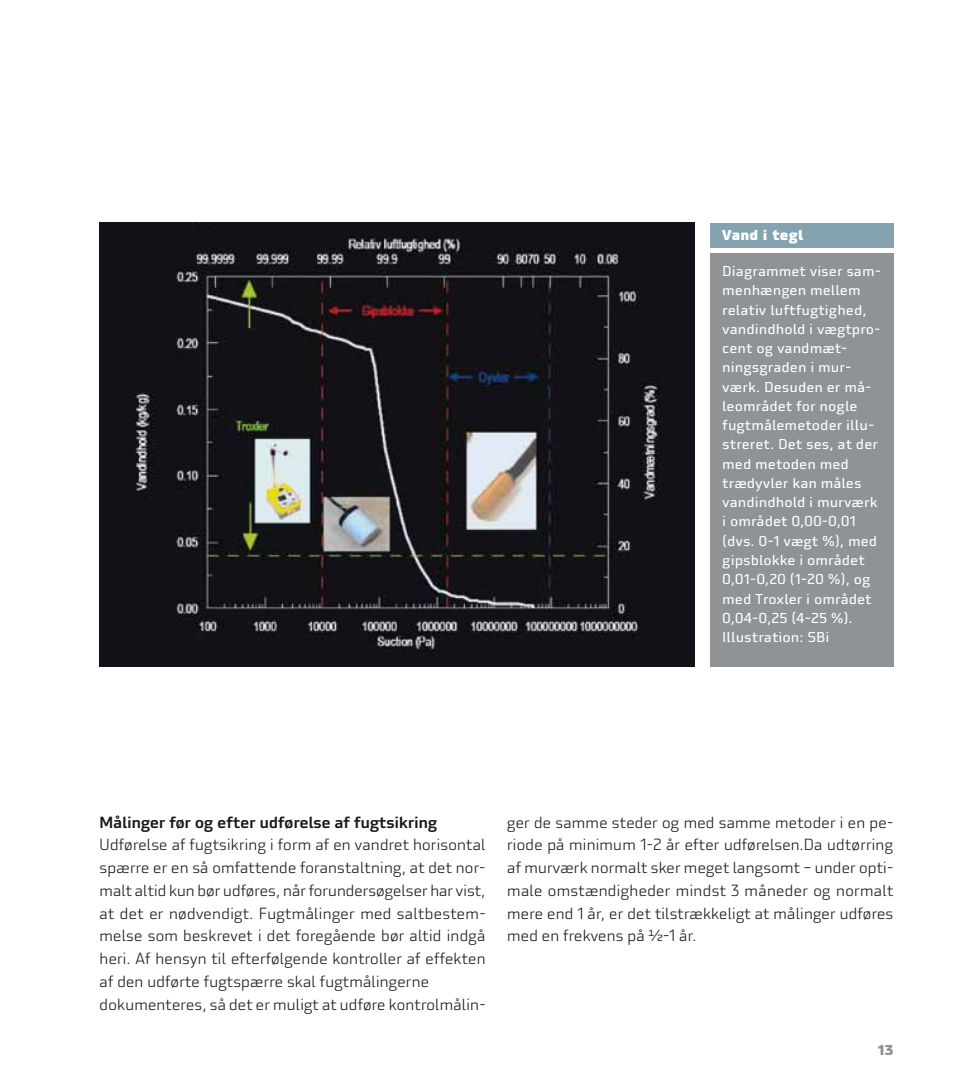
<style>
.page{position:relative;width:968px;height:1092px;background:#fff}
.page>*{position:absolute;margin:0;border:0;box-sizing:border-box;transform-origin:0 0}
.t1{font:300 15.75px/22.8px "Utility Pro";letter-spacing:-.025em;color:#1a171c}
.t2{font:500 15.75px "Utility Pro";letter-spacing:-.03em;color:#1a171c}
.t3{font:14px/19.2px "Utility Pro";color:#fff}
.t4{font:900 14px "Utility Pro";color:#fff}
.t5{font:900 14px "Utility Pro";color:#909395}
</style>
<div class="page">
<img style="left:99px;top:223px;width:595px;height:443px">
<div style="left:709px;top:253px;width:184px;height:413px;background:#909395"></div>
<div style="left:709px;top:223px;width:184px;height:25px;background:#85a2b0"></div>
<p class="t4" style="left:721px;top:225px;width:83px">Vand i tegl</p>
<p class="t3" style="left:722px;top:261px;width:160px">Diagrammet viser sam&shy;menhængen mellem relativ luftfugtighed, vandindhold i vægtpro&shy;cent og vandmæt&shy;ningsgraden i mur&shy;værk. Desuden er må&shy;leområdet for nogle fugtmålemetoder illu&shy;streret. Det ses, at der med metoden med trædyvler kan måles vandindhold i murværk i området 0,00-0,01 (dvs. 0-1 vægt %), med gipsblokke i området<br>0,01-0,20 (1-20 %), og med Troxler i området<br>0,04-0,25 (4-25 %).<br>Illustration: SBi</p>
<p class="t2" style="left:99px;top:812px;width:339px">Målinger før og efter udførelse af fugtsikring</p>
<p class="t1" style="left:99px;top:833px;width:388px">Udførelse af fugtsikring i form af en vandret horisontal spærre er en så omfattende foranstaltning, at det nor&shy;malt altid kun bør udføres, når forundersøgelser har vist, at det er nødvendigt. Fugtmålinger med saltbestem&shy;melse som beskrevet i det foregående bør altid indgå heri. Af hensyn til efterfølgende kontroller af effekten af den udførte fugtspærre skal fugtmålingerne dokumenteres, så det er muligt at udføre kontrolmålin-</p>
<p class="t1" style="left:507px;top:810px;width:388px;text-align:justify">ger de samme steder og med samme metoder i en pe&shy;riode på minimum 1-2 år efter udførelsen.Da udtørring af murværk normalt sker meget langsomt – under opti&shy;male omstændigheder mindst 3 måneder og normalt mere end 1 år, er det tilstrækkeligt at målinger udføres med en frekvens på ½-1 år.</p>
<p class="t5" style="left:877px;top:1040px;width:17px">13</p>
</div>
